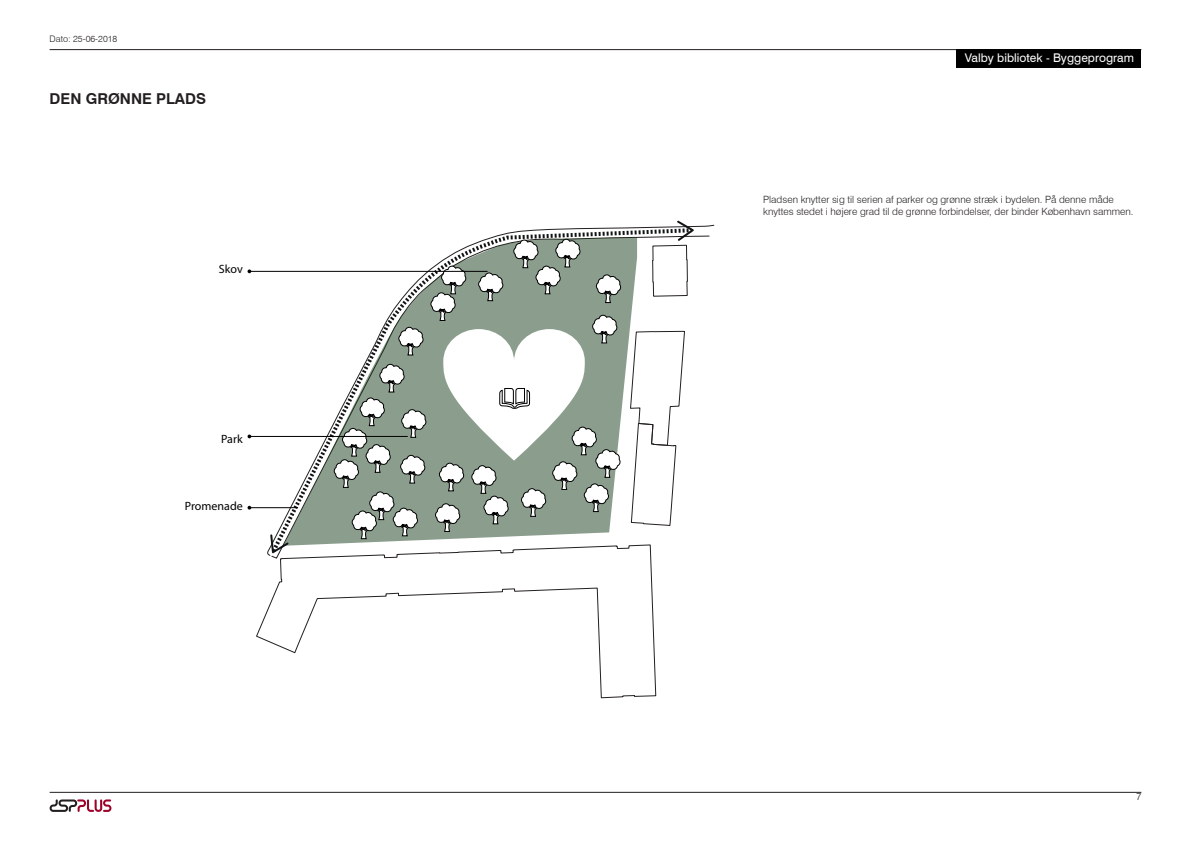
<style>
.page{position:relative;width:1191px;height:842px;background:#fff}
.page>*{position:absolute;margin:0;border:0;box-sizing:border-box;transform-origin:0 0}
.t1{font:700 15px "Swiss 721 BT";color:#231f20}
.t2{font:12px "Swiss 721 BT";color:#fff}
.t3{font:12px "Myriad Pro";color:#000001}
.t4{font:300 10px/12px "Swiss 721 BT";color:#231f20}
.t5{font:300 9px "Swiss 721 BT";color:#231f20}
</style>
<div class="page">
<svg style="left:247px;top:221px;width:447px;height:474px"></svg>
<hr style="left:50px;top:49px;width:1091px;height:1px;background:#231f20">
<div style="left:956px;top:50px;width:185px;height:18px;background:#000001"></div>
<hr style="left:50px;top:792px;width:1091px;height:1px;background:#231f20">
<svg style="left:50px;top:799px;width:61px;height:13px"></svg>
<p class="t5" style="left:50px;top:34px;width:69px">Dato: 25-06-2018</p>
<h1 class="t1" style="left:50px;top:90px;width:158px">DEN GRØNNE PLADS</h1>
<p class="t3" style="left:219px;top:264px;width:25px">Skov</p>
<p class="t3" style="left:221px;top:435px;width:23px">Park</p>
<p class="t3" style="left:185px;top:501px;width:59px">Promenade</p>
<p class="t2" style="left:964px;top:53px;width:171px">Valby bibliotek - Byggeprogram</p>
<p class="t4" style="left:763px;top:193px;width:372px">Pladsen knytter sig til serien af parker og grønne stræk i bydelen. På denne måde knyttes stedet i højere grad til de grønne forbindelser, der binder København sammen.</p>
<p class="t4" style="left:1136px;top:790px;width:7px">7</p>
</div>
